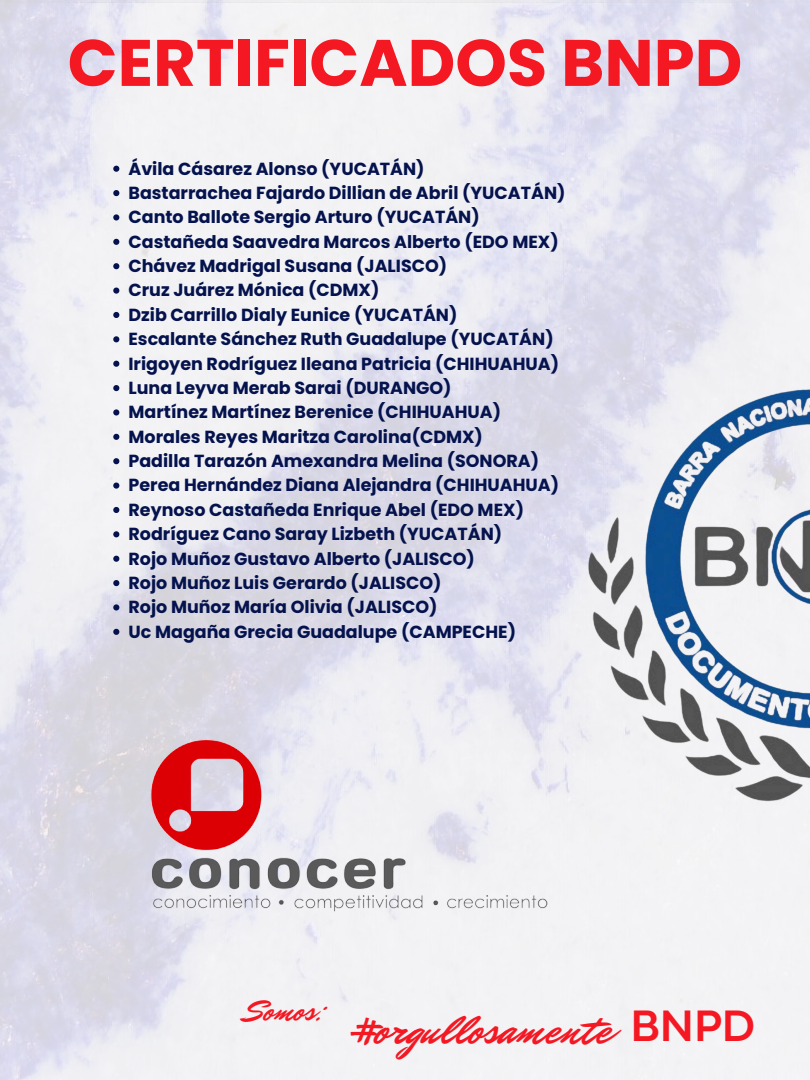
<style>
.page{position:relative;width:810px;height:1080px;background:#fff}
.page>*{position:absolute;margin:0;border:0;box-sizing:border-box;transform-origin:0 0}
.t1{font:700 65.62px "Poppins";color:#f41823}
.t2{font:700 45.88px "Codec Pro";color:#f41823}
.t3{font:44.38px "Mr Dafoe";color:#f41823}
.t4{font:31.25px "Mr Dafoe";color:#f41823}
.t5{font:700 17.5px "Poppins";color:#04124d}
</style>
<div class="page">
<img style="left:559px;top:326px;width:251px;height:521px">
<img style="left:102px;top:697px;width:494px;height:258px">
<svg style="left:113px;top:166px;width:6px;height:6px"></svg>
<svg style="left:113px;top:190px;width:6px;height:6px"></svg>
<svg style="left:113px;top:214px;width:6px;height:7px"></svg>
<svg style="left:113px;top:239px;width:6px;height:6px"></svg>
<svg style="left:113px;top:263px;width:6px;height:6px"></svg>
<svg style="left:113px;top:288px;width:6px;height:6px"></svg>
<svg style="left:113px;top:312px;width:6px;height:6px"></svg>
<svg style="left:113px;top:336px;width:6px;height:6px"></svg>
<svg style="left:113px;top:361px;width:6px;height:6px"></svg>
<svg style="left:113px;top:385px;width:6px;height:6px"></svg>
<svg style="left:113px;top:409px;width:6px;height:7px"></svg>
<svg style="left:113px;top:434px;width:6px;height:6px"></svg>
<svg style="left:113px;top:458px;width:6px;height:6px"></svg>
<svg style="left:113px;top:483px;width:6px;height:6px"></svg>
<svg style="left:113px;top:507px;width:6px;height:6px"></svg>
<svg style="left:113px;top:531px;width:6px;height:6px"></svg>
<svg style="left:113px;top:556px;width:6px;height:6px"></svg>
<svg style="left:113px;top:580px;width:6px;height:6px"></svg>
<svg style="left:113px;top:604px;width:6px;height:7px"></svg>
<svg style="left:113px;top:629px;width:6px;height:6px"></svg>
<p class="t1" style="left:68px;top:17px;width:676px">CERTIFICADOS BNPD</p>
<p class="t5" style="left:128px;top:156px;width:298px">Ávila Cásarez Alonso (YUCATÁN)</p>
<p class="t5" style="left:128px;top:181px;width:439px">Bastarrachea Fajardo Dillian de Abril (YUCATÁN)</p>
<p class="t5" style="left:128px;top:205px;width:353px">Canto Ballote Sergio Arturo (YUCATÁN)</p>
<p class="t5" style="left:128px;top:229px;width:432px">Castañeda Saavedra Marcos Alberto (EDO MEX)</p>
<p class="t5" style="left:128px;top:254px;width:320px">Chávez Madrigal Susana (JALISCO)</p>
<p class="t5" style="left:128px;top:278px;width:253px">Cruz Juárez Mónica (CDMX)</p>
<p class="t5" style="left:128px;top:302px;width:330px">Dzib Carrillo Dialy Eunice (YUCATÁN)</p>
<p class="t5" style="left:128px;top:327px;width:427px">Escalante Sánchez Ruth Guadalupe (YUCATÁN)</p>
<p class="t5" style="left:128px;top:351px;width:432px">Irigoyen Rodríguez Ileana Patricia (CHIHUAHUA)</p>
<p class="t5" style="left:128px;top:376px;width:325px">Luna Leyva Merab Sarai (DURANGO)</p>
<p class="t5" style="left:128px;top:400px;width:374px">Martínez Martínez Berenice (CHIHUAHUA)</p>
<p class="t5" style="left:128px;top:424px;width:356px">Morales Reyes Maritza Carolina(CDMX)</p>
<p class="t5" style="left:128px;top:449px;width:412px">Padilla Tarazón Amexandra Melina (SONORA)</p>
<p class="t5" style="left:128px;top:473px;width:432px">Perea Hernández Diana Alejandra (CHIHUAHUA)</p>
<p class="t5" style="left:128px;top:497px;width:397px">Reynoso Castañeda Enrique Abel (EDO MEX)</p>
<p class="t5" style="left:128px;top:522px;width:375px">Rodríguez Cano Saray Lizbeth (YUCATÁN)</p>
<p class="t5" style="left:128px;top:546px;width:348px">Rojo Muñoz Gustavo Alberto (JALISCO)</p>
<p class="t5" style="left:128px;top:571px;width:315px">Rojo Muñoz Luis Gerardo (JALISCO)</p>
<h4 class="t5" style="left:128px;top:595px;width:311px">Rojo Muñoz María Olivia (JALISCO)</h4>
<h3 class="t5" style="left:128px;top:619px;width:389px">Uc Magaña Grecia Guadalupe (CAMPECHE)</h3>
<p class="t4" style="left:246px;top:989px;width:80px">Somos:</p>
<p class="t3" style="left:349px;top:1000px;width:264px">#orgullosamente</p>
<p class="t2" style="left:631px;top:1009px;width:126px">BNPD</p>
</div>
